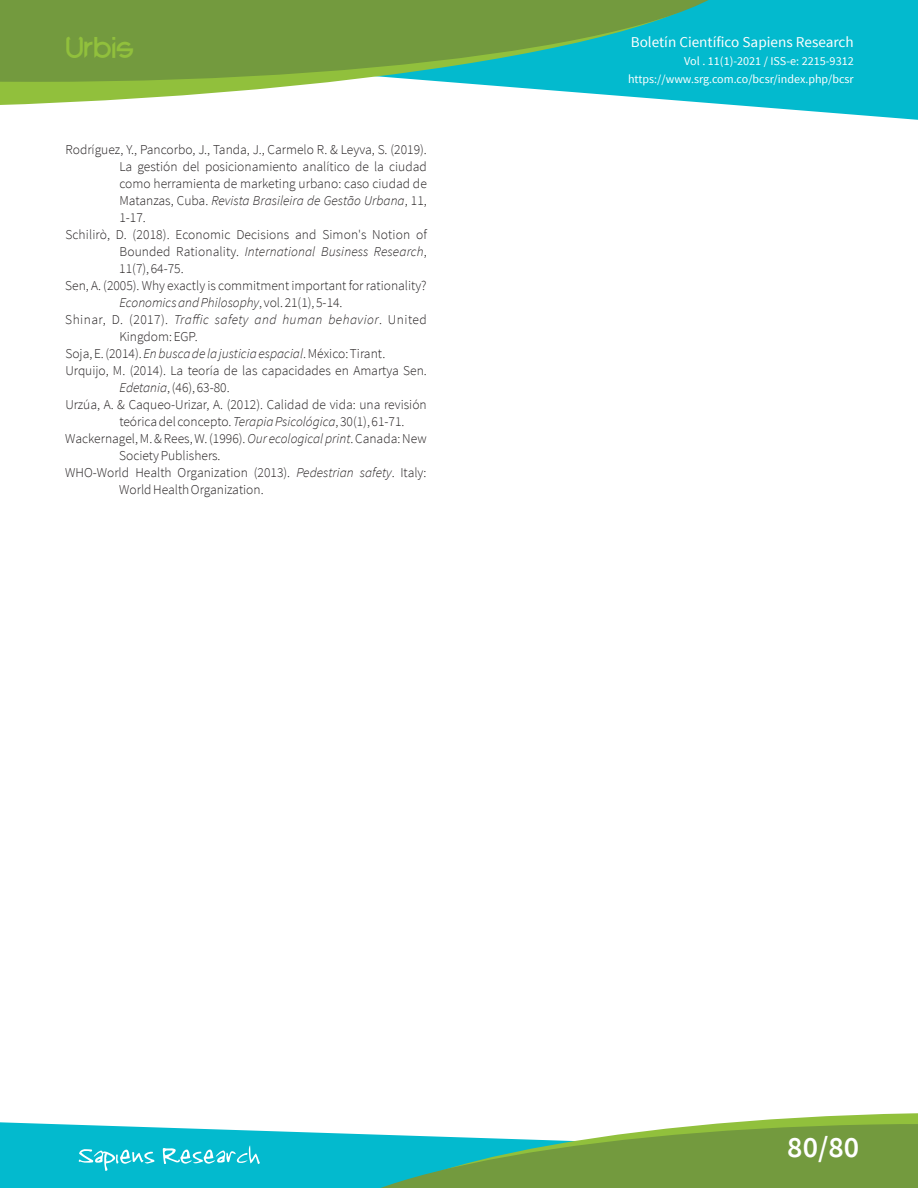
<style>
.page{position:relative;width:918px;height:1188px;background:#fff}
.page>*{position:absolute;margin:0;border:0;box-sizing:border-box;transform-origin:0 0}
.t1{font:31.5px "Roasted";color:#91c03c}
.t2{font:600 30px "Source Sans Pro";color:#fff}
.t3{font:15px "Source Sans Pro";color:#fff}
.t4{font:300 13.5px "Source Sans Pro";color:#231f20}
.t5{font:italic 300 13.5px "Source Sans Pro";color:#231f20}
.t6{font:italic 300 13.5px "Source Sans Pro";letter-spacing:.035em;color:#231f20}
.t7{font:12px/17.2px "Source Sans Pro";color:#fff;text-align:right}
.s1{font-style:normal}
.s2{font-style:italic}
</style>
<div class="page">
<svg style="left:0;top:1122px;width:302px;height:66px;background:#1bc0d2"></svg>
<svg style="left:778px;top:1113px;width:140px;height:6px"></svg>
<svg style="left:302px;top:1119px;width:616px;height:69px"></svg>
<svg style="left:163px;top:1146px;width:97px;height:18px;background:#44cbda"></svg>
<svg style="left:78px;top:1149px;width:76px;height:22px;background:#3cc9d8"></svg>
<div style="left:772px;top:0;width:146px;height:120px;background:#03bace"></div>
<svg style="left:0;top:0;width:786px;height:108px"></svg>
<svg style="left:0;top:0;width:744px;height:82px;background:#5aa361"></svg>
<h1 class="t1" style="left:67px;top:29px;width:70px">Urbis</h1>
<p class="t4" style="left:65px;top:141px;width:363px">Rodríguez, Y., Pancorbo, J., Tanda, J., Carmelo R. &amp; Leyva, S. (2019).</p>
<p class="t4" style="left:119px;top:158px;width:309px">La gestión del posicionamiento analítico de la ciudad</p>
<p class="t4" style="left:119px;top:175px;width:309px">como herramienta de marketing urbano: caso ciudad de</p>
<p class="t5" style="left:119px;top:192px;width:309px"><span class="s1">Matanzas, Cuba.</span> Revista Brasileira de Gestão Urbana<span class="s1">, 11,</span></p>
<p class="t4" style="left:119px;top:209px;width:28px">1-17.</p>
<p class="t4" style="left:65px;top:226px;width:363px">Schilirò, D. (2018). Economic Decisions and Simon's Notion of</p>
<p class="t5" style="left:120px;top:243px;width:309px"><span class="s1">Bounded Rationality.</span> International Business Research<span class="s1">,</span></p>
<p class="t4" style="left:119px;top:260px;width:66px">11(7), 64-75.</p>
<p class="t4" style="left:65px;top:277px;width:363px">Sen, A. (2005). Why exactly is commitment important for rationality?</p>
<p class="t5" style="left:119px;top:294px;width:225px">Economics and Philosophy<span class="s1">, vol. 21(1), 5-14.</span></p>
<p class="t6" style="left:65px;top:311px;width:363px"><span class="s1">Shinar, D. (2017).</span> Traffic safety and human behavior<span class="s1">. United</span></p>
<p class="t4" style="left:119px;top:328px;width:80px">Kingdom: EGP.</p>
<p class="t4" style="left:65px;top:345px;width:321px">Soja, E. (2014). <span class="s2">En busca de la justicia espacial</span>. México: Tirant.</p>
<p class="t4" style="left:65px;top:362px;width:363px">Urquijo, M. (2014). La teoría de las capacidades en Amartya Sen.</p>
<p class="t4" style="left:119px;top:379px;width:112px"><span class="s2">Edetania</span>, (46), 63-80.</p>
<p class="t4" style="left:65px;top:396px;width:363px">Urzúa, A. &amp; Caqueo-Urizar, A. (2012). Calidad de vida: una revisión</p>
<p class="t4" style="left:119px;top:413px;width:287px">teórica del concepto. <span class="s2">Terapia Psicológica</span>, 30(1), 61-71.</p>
<p class="t4" style="left:65px;top:430px;width:363px">Wackernagel, M. &amp; Rees, W. (1996). <span class="s2">Our ecological print</span>. Canada: New</p>
<p class="t4" style="left:119px;top:447px;width:103px">Society Publishers.</p>
<p class="t4" style="left:65px;top:464px;width:363px">WHO-World Health Organization (2013). <span class="s2">Pedestrian safety</span>. Italy:</p>
<p class="t4" style="left:119px;top:481px;width:146px">World Health Organization.</p>
<p class="t3" style="left:631px;top:33px;width:224px">Boletín Científico Sapiens Research</p>
<p class="t7" style="left:628px;top:53px;width:227px">Vol . 11(1)-2021 / ISS-e: 2215-9312 https://www.srg.com.co/bcsr/index.php/bcsr</p>
<h2 class="t2" style="left:787px;top:1128px;width:73px">80/80</h2>
</div>
